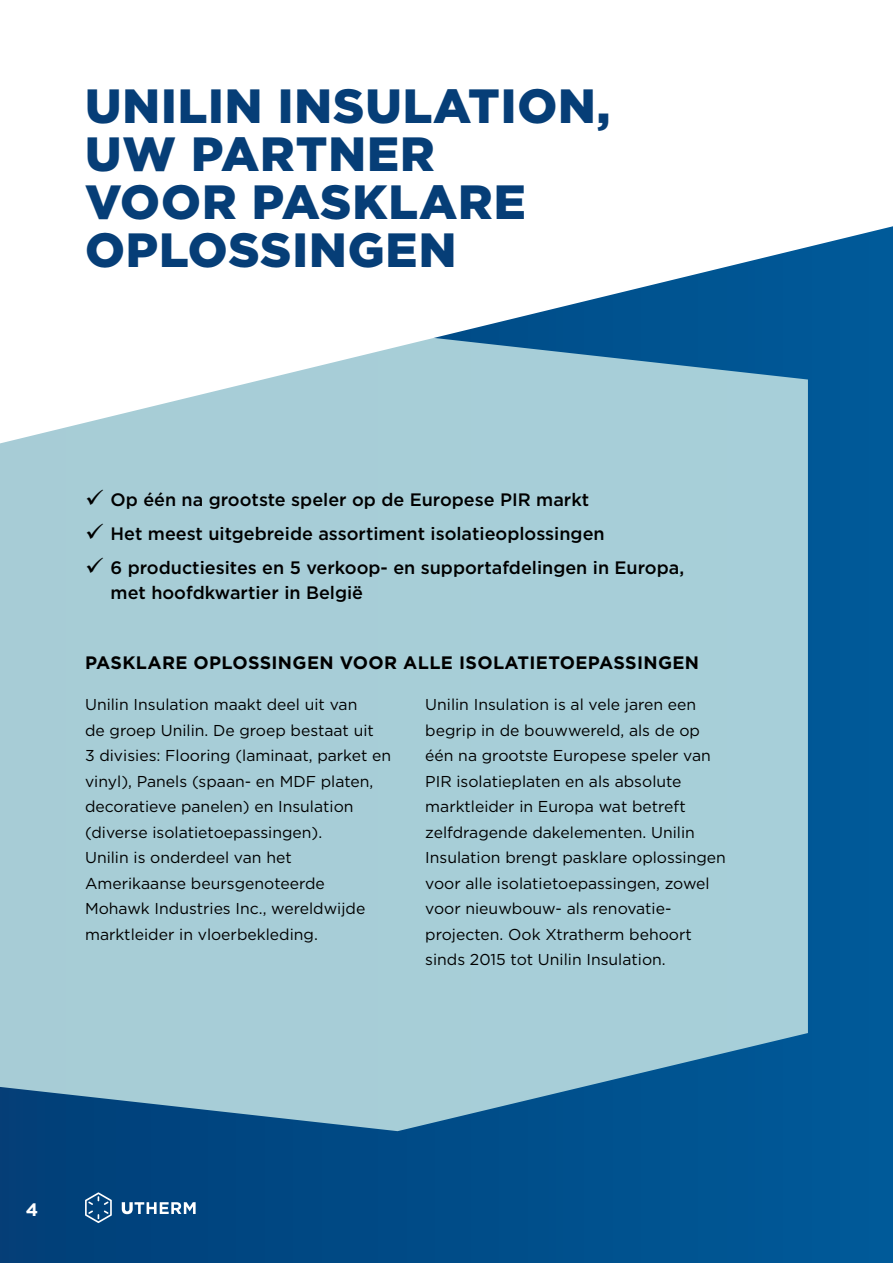
<style>
.page{position:relative;width:893px;height:1263px;background:#fff}
.page>*{position:absolute;margin:0;border:0;box-sizing:border-box;transform-origin:0 0}
.t1{font:900 48px/48px "Gotham";letter-spacing:.02em;color:#063e77}
.t2{font:500 18px/25.5px "Gotham";color:#000}
.t3{font:700 18px "Gotham";letter-spacing:.02em;color:#000}
.t4{font:700 18px "Gotham";color:#fff}
.t5{font:15.75px/25.5px "Gotham";color:#000}
</style>
<div class="page">
<div style="left:0;top:0;width:893px;height:1263px;background:linear-gradient(to right,#013e77,#005a99)"></div>
<div style="left:0;top:443px;width:808px;height:688px;background:#a7cdd7"></div>
<svg style="left:0;top:0;width:893px;height:443px"></svg>
<svg style="left:122px;top:1202px;width:74px;height:12px"></svg>
<svg style="left:85px;top:1192px;width:27px;height:31px"></svg>
<h1 class="t1" style="left:85px;top:82px;width:527px">UNILIN INSULATION,<br>UW PARTNER<br>VOOR PASKLARE<br>OPLOSSINGEN</h1>
<p class="t2" style="left:85px;top:486px;width:506px">✓ Op één na grootste speler op de Europese PIR markt</p>
<p class="t2" style="left:85px;top:520px;width:521px">✓ Het meest uitgebreide assortiment isolatieoplossingen</p>
<p class="t2" style="left:111px;top:554px;width:575px;text-indent:-26px">✓ 6 productiesites en 5 verkoop- en supportafdelingen in Europa, met hoofdkwartier in België</p>
<p class="t3" style="left:85px;top:651px;width:616px">PASKLARE OPLOSSINGEN VOOR ALLE ISOLATIETOEPASSINGEN</p>
<p class="t5" style="left:85px;top:691px;width:308px">Unilin Insulation maakt deel uit van<br>de groep Unilin. De groep bestaat uit<br>3 divisies: Flooring (laminaat, parket en vinyl), Panels (spaan- en MDF platen, decoratieve panelen) en Insulation (diverse isolatietoepassingen).<br>Unilin is onderdeel van het Amerikaanse beursgenoteerde Mohawk Industries Inc., wereldwijde marktleider in vloerbekleding.</p>
<p class="t5" style="left:425px;top:691px;width:302px">Unilin Insulation is al vele jaren een begrip in de bouwwereld, als de op één na grootste Europese speler van PIR isolatieplaten en als absolute marktleider in Europa wat betreft zelfdragende dakelementen. Unilin Insulation brengt pasklare oplossingen voor alle isolatietoepassingen, zowel voor nieuwbouw- als renovatie&shy;projecten. Ook Xtratherm behoort sinds 2015 tot Unilin Insulation.</p>
<p class="t4" style="left:26px;top:1198px;width:14px">4</p>
</div>
